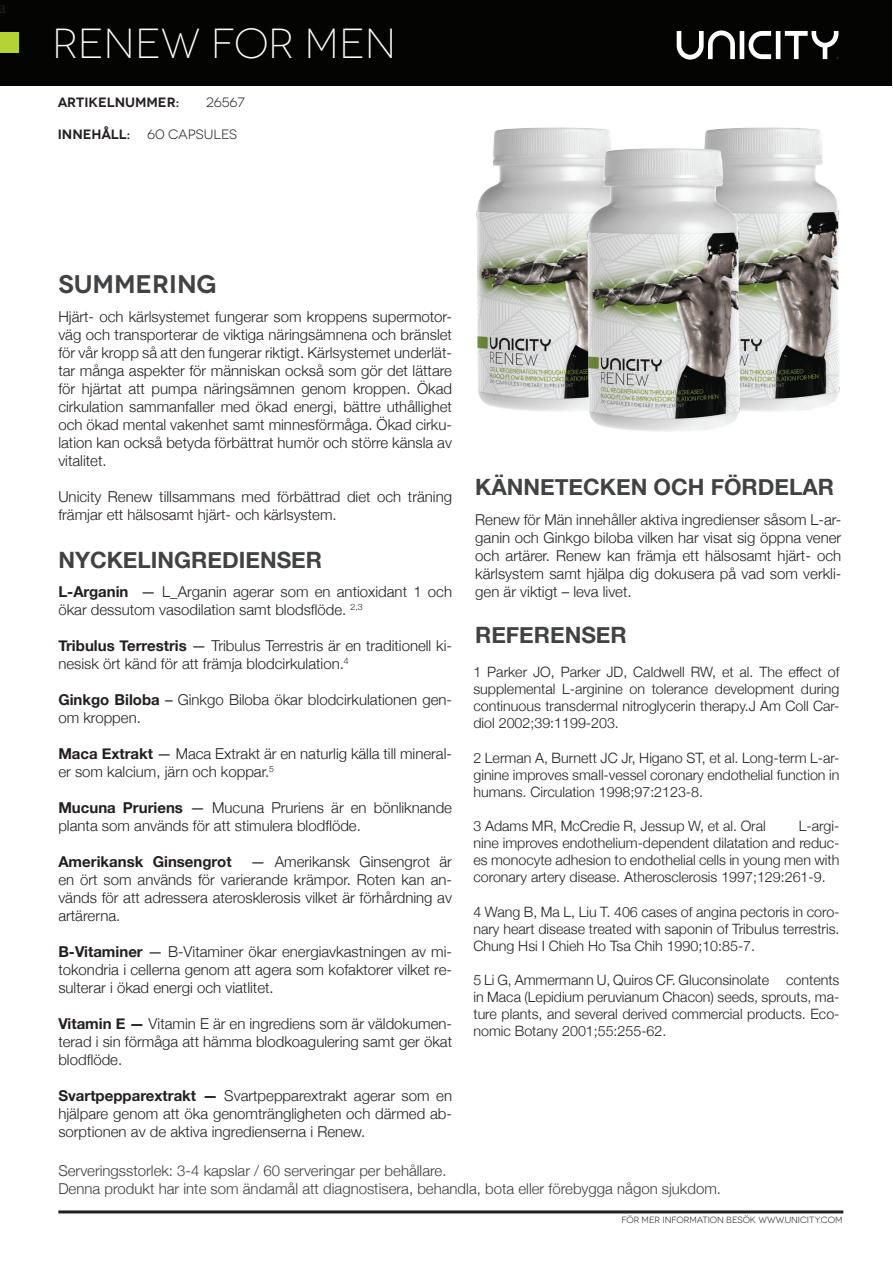
<style>
.page{position:relative;width:893px;height:1263px;background:#fff}
.page>*{position:absolute;margin:0;border:0;box-sizing:border-box;transform-origin:0 0}
.t1{font:300 42px "Novecentowide";color:#fff}
.t2{font:600 25.5px "Novecentowide";color:#414243}
.t3{font:700 22.5px "Helvetica Neue";color:#414243}
.t4{font:18px "Minion Pro";color:#231f20}
.t5{font:300 15px/18px "Helvetica Neue";color:#231f20;text-align:justify}
.t6{font:300 15px/18px "Helvetica Neue";color:#3e3e3f}
.t7{font:700 15px "Helvetica Neue";color:#231f20}
.t8{font:300 14.25px/17.1px "Helvetica Neue";color:#231f20;text-align:justify}
.t9{font:600 13.5px "Novecentowide";color:#231f20}
.t10{font:13.5px "Novecentowide";color:#231f20}
.t11{font:9px "Novecentowide";letter-spacing:-.005em;color:#231f20}
.s1{font-weight:700}
.s2{font-weight:400}
</style>
<div class="page">
<img style="left:476px;top:127px;width:70px;height:284px">
<img style="left:782px;top:127px;width:58px;height:284px">
<img style="left:546px;top:127px;width:236px;height:305px">
<div style="left:0;top:0;width:892px;height:86px;background:#040503"></div>
<div style="left:0;top:32px;width:19px;height:20px;background:#b5d334"></div>
<svg style="left:677px;top:30px;width:161px;height:30px"></svg>
<hr style="left:58px;top:1210px;width:785px;height:3px;background:#231f20">
<p class="t4" style="left:-1px;top:-5px;width:9px">a</p>
<h1 class="t1" style="left:52px;top:19px;width:346px">RENEW FOR MEN</h1>
<p class="t9" style="left:58px;top:94px;width:123px">ARTIKELNUMMER:</p>
<p class="t10" style="left:206px;top:95px;width:40px">26567</p>
<p class="t9" style="left:58px;top:126px;width:74px">INNEHÅLL:</p>
<p class="t10" style="left:147px;top:126px;width:91px">60 CAPSULES</p>
<h2 class="t2" style="left:58px;top:268px;width:160px">SUMMERING</h2>
<p class="t5" style="left:58px;top:307px;width:395px">Hjärt- och kärlsystemet fungerar som kroppens supermotor&shy;väg och transporterar de viktiga näringsämnena och bränslet för vår kropp så att den fungerar riktigt. Kärlsystemet underlät&shy;tar många aspekter för människan också som gör det lättare för hjärtat att pumpa näringsämnen genom kroppen. Ökad cirkulation sammanfaller med ökad energi, bättre uthållighet och ökad mental vakenhet samt minnesförmåga. Ökad cirku&shy;lation kan också betyda förbättrat humör och större känsla av vitalitet.</p>
<p class="t5" style="left:58px;top:487px;width:395px">Unicity Renew tillsammans med förbättrad diet och träning främjar ett hälsosamt hjärt- och kärlsystem.</p>
<h3 class="t3" style="left:58px;top:542px;width:265px">NYCKELINGREDIENSER</h3>
<p class="t5" style="left:58px;top:582px;width:395px"><span class="s1">L-Arganin</span> <span class="s2">—</span> L_Arganin agerar som en antioxidant 1 och ökar dessutom vasodilation samt blodsflöde. <sup>2,3</sup></p>
<p class="t5" style="left:58px;top:636px;width:395px"><span class="s1">Tribulus Terrestris</span> <span class="s2">—</span> Tribulus Terrestris är en traditionell ki&shy;nesisk ört känd för att främja blodcirkulation.<sup>4</sup></p>
<p class="t5" style="left:58px;top:690px;width:395px"><span class="s1">Ginkgo Biloba</span> <span class="s2">–</span> Ginkgo Biloba ökar blodcirkulationen gen&shy;om kroppen.</p>
<p class="t5" style="left:58px;top:744px;width:395px"><span class="s1">Maca Extrakt</span> <span class="s2">—</span> Maca Extrakt är en naturlig källa till mineral&shy;er som kalcium, järn och koppar.<sup>5</sup></p>
<p class="t5" style="left:58px;top:798px;width:395px"><span class="s1">Mucuna Pruriens</span> <span class="s2">—</span> Mucuna Pruriens är en bönliknande planta som används för att stimulera blodflöde.</p>
<p class="t7" style="left:58px;top:850px;width:175px">Amerikansk Ginsengrot</p>
<p class="t5" style="left:58px;top:852px;width:395px;text-indent:192px"><span class="s2">—</span> Amerikansk Ginsengrot är en ört som används för varierande krämpor. Roten kan an&shy;vänds för att adressera aterosklerosis vilket är förhårdning av artärerna.</p>
<p class="t5" style="left:58px;top:942px;width:395px"><span class="s1">B-Vitaminer</span> <span class="s2">—</span> B-Vitaminer ökar energiavkastningen av mi&shy;tokondria i cellerna genom att agera som kofaktorer vilket re&shy;sulterar i ökad energi och viatlitet.</p>
<p class="t5" style="left:58px;top:1014px;width:395px"><span class="s1">Vitamin E —</span> Vitamin E är en ingrediens som är väldokumen&shy;terad i sin förmåga att hämma blodkoagulering samt ger ökat blodflöde.</p>
<p class="t5" style="left:58px;top:1086px;width:395px"><span class="s1">Svartpepparextrakt —</span> Svartpepparextrakt agerar som en hjälpare genom att öka genomträngligheten och därmed ab&shy;sorptionen av de aktiva ingredienserna i Renew.</p>
<h3 class="t3" style="left:475px;top:470px;width:360px">KÄNNETECKEN OCH FÖRDELAR</h3>
<p class="t5" style="left:475px;top:510px;width:368px">Renew för Män innehåller aktiva ingredienser såsom L-ar&shy;ganin och Ginkgo biloba vilken har visat sig öppna vener och artärer. Renew kan främja ett hälsosamt hjärt- och kärlsystem samt hjälpa dig dokusera på vad som verkli&shy;gen är viktigt – leva livet.</p>
<h3 class="t3" style="left:475px;top:617px;width:153px">REFERENSER</h3>
<p class="t8" style="left:473px;top:662px;width:368px">1 Parker JO, Parker JD, Caldwell RW, et al. The effect of supplemental L-arginine on tolerance development during continuous transdermal nitroglycerin therapy.J Am Coll Car&shy;diol 2002;39:1199-203.</p>
<p class="t8" style="left:473px;top:748px;width:368px">2 Lerman A, Burnett JC Jr, Higano ST, et al. Long-term L-ar&shy;ginine improves small-vessel coronary endothelial function in humans. Circulation 1998;97:2123-8.</p>
<p class="t8" style="left:473px;top:816px;width:294px">3 Adams MR, McCredie R, Jessup W, et al. Oral</p>
<p class="t8" style="left:473px;top:816px;width:368px;text-indent:325px">L-argi&shy;nine improves endothelium-dependent dilatation and reduc&shy;es monocyte adhesion to endothelial cells in young men with coronary artery disease. Atherosclerosis 1997;129:261-9.</p>
<p class="t8" style="left:473px;top:902px;width:368px">4 Wang B, Ma L, Liu T. 406 cases of angina pectoris in coro&shy;nary heart disease treated with saponin of Tribulus terrestris.<br>Chung Hsi I Chieh Ho Tsa Chih 1990;10:85-7.</p>
<p class="t8" style="left:473px;top:970px;width:368px">5 Li G, Ammermann U, Quiros CF. Gluconsinolate contents in Maca (Lepidium peruvianum Chacon) seeds, sprouts, ma&shy;ture plants, and several derived commercial products. Eco&shy;nomic Botany 2001;55:255-62.</p>
<p class="t6" style="left:58px;top:1160px;width:664px">Serveringsstorlek: 3-4 kapslar / 60 serveringar per behållare.<br>Denna produkt har inte som ändamål att diagnostisera, behandla, bota eller förebygga någon sjukdom.</p>
<p class="t11" style="left:621px;top:1215px;width:223px">FÖR MER INFORMATION BESÖK WWW.UNICITY.COM</p>
</div>
